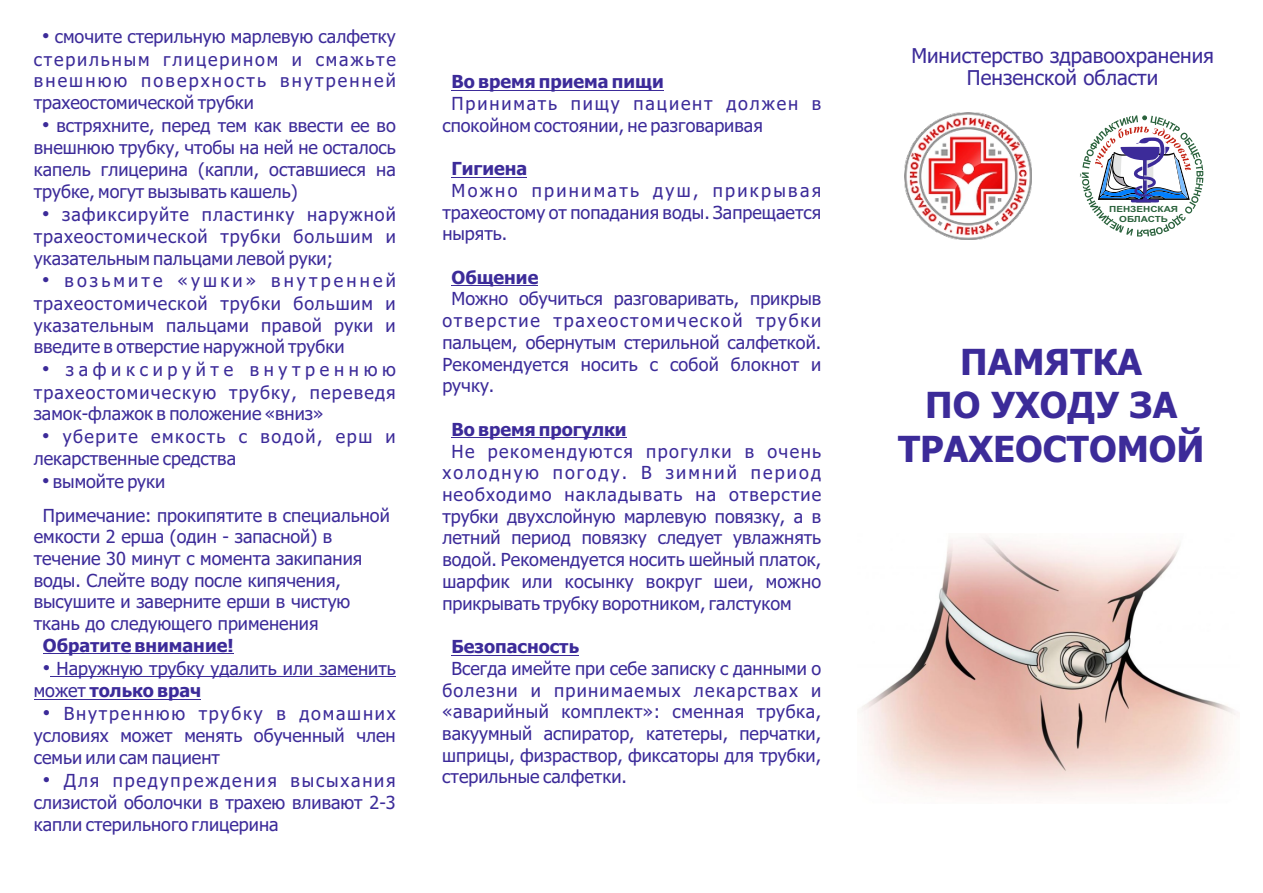
<style>
.page{position:relative;width:1263px;height:893px;background:#fff}
.page>*{position:absolute;margin:0;border:0;box-sizing:border-box;transform-origin:0 0}
.t1{font:700 36px/43.5px "Tahoma";color:#3c2b99;text-align:center}
.t2{font:20.4px/21.9px "Tahoma";color:#3c2b99;text-align:center}
.t3{font:18px/21.8px "Tahoma";color:#3c2b99;text-align:justify}
.t4{font:700 18px "Tahoma";color:#3c2b99}
.t5{font:700 8.4px/9.4px "Arial";color:#2a623c;text-align:center;scale:1.18 1}
.s1{font-family:"Arial";font-size:21px}
.s2{font-weight:700}
</style>
<div class="page">
<div style="left:1077px;top:111px;width:132px;height:130px;background:#fff;border:1px solid #fff;border-radius:50%"></div>
<svg style="left:1080px;top:115px;width:123px;height:122px"></svg>
<img style="left:904px;top:112px;width:127px;height:128px">
<img style="left:861px;top:535px;width:375px;height:262px">
<hr style="left:43px;top:653px;width:191px;height:1px;background:#3c2b99">
<hr style="left:50px;top:676px;width:346px;height:1px;background:#3c2b99">
<hr style="left:34px;top:699px;width:55px;height:1px;background:#3c2b99">
<hr style="left:89px;top:699px;width:112px;height:1px;background:#3c2b99">
<hr style="left:452px;top:90px;width:212px;height:1px;background:#3c2b99">
<hr style="left:452px;top:177px;width:75px;height:1px;background:#3c2b99">
<hr style="left:452px;top:285px;width:86px;height:1px;background:#3c2b99">
<hr style="left:452px;top:437px;width:175px;height:1px;background:#3c2b99">
<hr style="left:452px;top:655px;width:127px;height:1px;background:#3c2b99">
<p class="t3" style="left:34px;top:27px;width:364px;text-indent:8px"><span class="s1">•</span> смочите стерильную марлевую салфетку стерильным глицерином и смажьте внешнюю поверхность внутренней трахеостомической трубки</p>
<p class="t3" style="left:34px;top:116px;width:364px;text-indent:8px"><span class="s1">•</span> встряхните, перед тем как ввести ее во внешнюю трубку, чтобы на ней не осталось капель глицерина (капли, оставшиеся на трубке, могут вызывать кашель)</p>
<p class="t3" style="left:34px;top:204px;width:364px;text-indent:8px"><span class="s1">•</span> зафиксируйте пластинку наружной трахеостомической трубки большим и указательным пальцами левой руки;</p>
<p class="t3" style="left:34px;top:271px;width:364px;text-indent:8px"><span class="s1">•</span> возьмите «ушки» внутренней трахеостомической трубки большим и указательным пальцами правой руки и введите в отверстие наружной трубки</p>
<p class="t3" style="left:34px;top:360px;width:364px;text-indent:8px"><span class="s1">•</span> зафиксируйте внутреннюю трахеостомическую трубку, переведя замок-флажок в положение «вниз»</p>
<p class="t3" style="left:34px;top:427px;width:364px;line-height:22.5px;text-indent:8px"><span class="s1">•</span> уберите емкость с водой, ерш и лекарственные средства</p>
<p class="t3" style="left:42px;top:466px;width:349px;line-height:33.3px"><span class="s1">•</span> вымойте руки<br>Примечание: прокипятите в специальной</p>
<p class="t3" style="left:34px;top:527px;width:330px;text-align:left">емкости 2 ерша (один - запасной) в течение 30 минут с момента закипания воды. Слейте воду после кипячения, высушите и заверните ерши в чистую ткань до следующего применения</p>
<p class="t4" style="left:43px;top:638px;width:192px">Обратите внимание!</p>
<p class="t3" style="left:34px;top:658px;width:364px;line-height:22.5px;text-indent:9px"><span class="s1">•</span> Наружную трубку удалить или заменить может <span class="s2">только врач</span></p>
<p class="t3" style="left:34px;top:704px;width:363px;text-indent:9px"><span class="s1">•</span> Внутреннюю трубку в домашних условиях может менять обученный член семьи или сам пациент</p>
<p class="t3" style="left:34px;top:771px;width:363px;text-indent:9px"><span class="s1">•</span> Для предупреждения высыхания слизистой оболочки в трахею вливают 2-3 капли стерильного глицерина</p>
<p class="t4" style="left:452px;top:74px;width:214px">Во время приема пищи</p>
<p class="t3" style="left:442px;top:94px;width:380px;text-indent:9px">Принимать пищу пациент должен в спокойном состоянии, не разговаривая</p>
<p class="t4" style="left:452px;top:161px;width:77px">Гигиена</p>
<p class="t3" style="left:442px;top:181px;width:380px;text-indent:9px">Можно принимать душ, прикрывая трахеостому от попадания воды. Запрещается нырять.</p>
<p class="t4" style="left:452px;top:270px;width:88px">Общение</p>
<p class="t3" style="left:442px;top:290px;width:380px;text-indent:9px">Можно обучиться разговаривать, прикрыв отверстие трахеостомической трубки пальцем, обернутым стерильной салфеткой.<br>Рекомендуется носить с собой блокнот и ручку.</p>
<p class="t4" style="left:452px;top:422px;width:177px">Во время прогулки</p>
<p class="t3" style="left:442px;top:442px;width:380px;text-indent:9px">Не рекомендуются прогулки в очень холодную погоду. В зимний период необходимо накладывать на отверстие трубки двухслойную марлевую повязку, а в летний период повязку следует увлажнять водой. Рекомендуется носить шейный платок, шарфик или косынку вокруг шеи, можно прикрывать трубку воротником, галстуком</p>
<p class="t4" style="left:451px;top:639px;width:129px">Безопасность</p>
<p class="t3" style="left:442px;top:659px;width:380px;text-indent:9px">Всегда имейте при себе записку с данными о болезни и принимаемых лекарствах и «аварийный комплект»: сменная трубка, вакуумный аспиратор, катетеры, перчатки, шприцы, физраствор, фиксаторы для трубки, стерильные салфетки.</p>
<p class="t2" style="left:911px;top:46px;width:304px">Министерство здравоохранения<br>Пензенской области</p>
<p class="t5" style="left:1109px;top:205px;width:60px">ПЕНЗЕНСКАЯ<br>ОБЛАСТЬ</p>
<h1 class="t1" style="left:898px;top:343px;width:308px">ПАМЯТКА<br>ПО УХОДУ ЗА<br>ТРАХЕОСТОМОЙ</h1>
</div>
